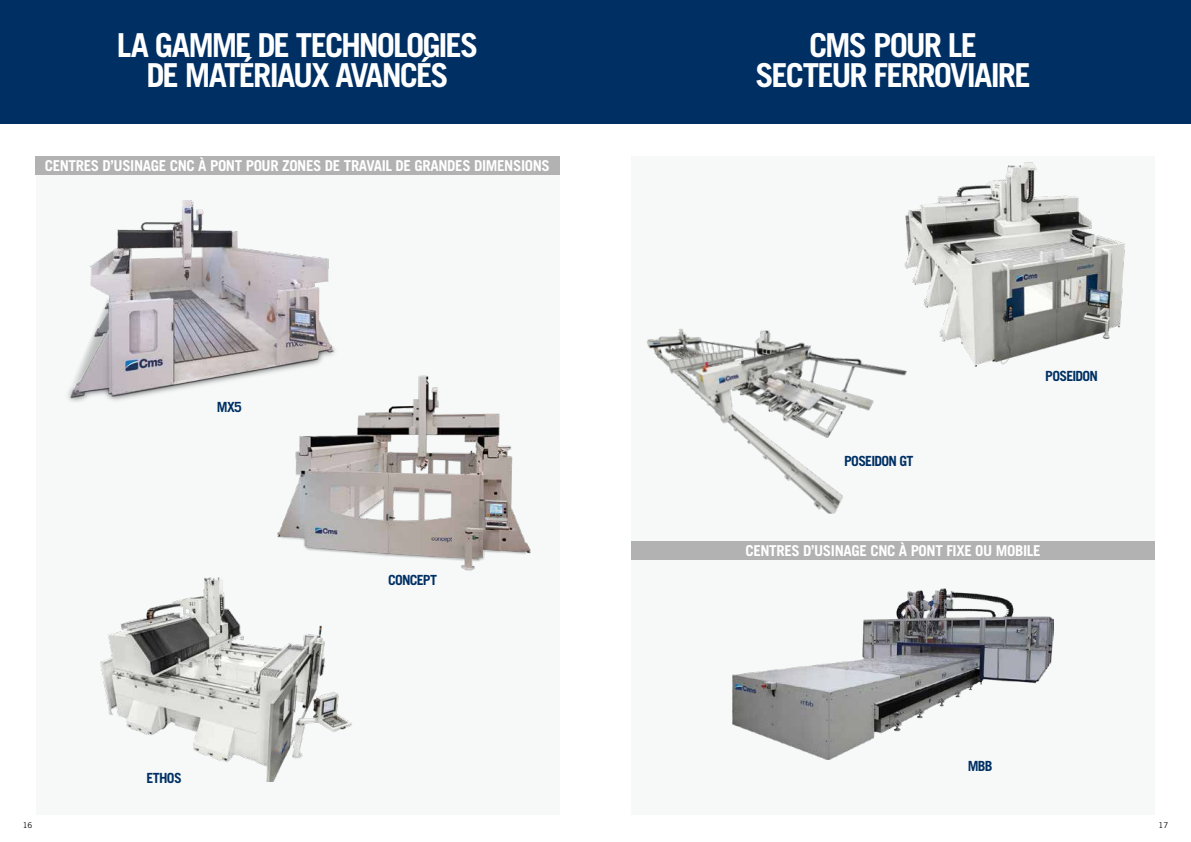
<style>
.page{position:relative;width:1191px;height:842px;background:#fff}
.page>*{position:absolute;margin:0;border:0;box-sizing:border-box;transform-origin:0 0}
.t1{font:700 33px/30.6px "Trade Gothic LT Std";letter-spacing:-.06em;color:#fff;text-align:center}
.t2{font:700 15px "Trade Gothic LT Std";letter-spacing:-.025em;color:#fff}
.t3{font:700 14px "Trade Gothic LT Std";letter-spacing:-.055em;color:#003063}
.t4{font:8px "Trade Gothic LT Std";color:#000}
</style>
<div class="page">
<div style="left:631px;top:156px;width:524px;height:658px;background:#f7f9f9"></div>
<img style="left:732px;top:588px;width:321px;height:171px">
<div style="left:36px;top:156px;width:523px;height:658px;background:#f7f9f9"></div>
<img style="left:68px;top:201px;width:267px;height:201px">
<img style="left:266px;top:371px;width:265px;height:200px">
<div style="left:0;top:0;width:1191px;height:123px;background:#003063"></div>
<div style="left:631px;top:541px;width:524px;height:19px;background:#b3b2b2"></div>
<div style="left:35px;top:156px;width:524px;height:18px;background:#b3b2b2"></div>
<img style="left:646px;top:328px;width:228px;height:186px">
<img style="left:862px;top:162px;width:263px;height:215px">
<img style="left:100px;top:560px;width:267px;height:221px">
<h1 class="t1" style="left:117px;top:29px;width:363px">LA GAMME DE TECHNOLOGIES<br>DE MATÉRIAUX AVANCÉS</h1>
<p class="t2" style="left:45px;top:156px;width:507px">CENTRES D’USINAGE CNC À PONT POUR ZONES DE TRAVAIL DE GRANDES DIMENSIONS</p>
<p class="t3" style="left:217px;top:399px;width:27px">MX5</p>
<p class="t3" style="left:146px;top:769px;width:37px">ETHOS</p>
<p class="t3" style="left:388px;top:571px;width:51px">CONCEPT</p>
<h1 class="t1" style="left:755px;top:29px;width:277px">CMS POUR LE<br>SECTEUR FERROVIAIRE</h1>
<p class="t3" style="left:844px;top:452px;width:71px">POSEIDON GT</p>
<p class="t3" style="left:1045px;top:368px;width:54px">POSEIDON</p>
<p class="t2" style="left:745px;top:541px;width:297px">CENTRES D’USINAGE CNC À PONT FIXE OU MOBILE</p>
<p class="t3" style="left:967px;top:757px;width:26px">MBB</p>
<p class="t4" style="left:23px;top:820px;width:11px">16</p>
<p class="t4" style="left:1158px;top:820px;width:11px">17</p>
</div>
